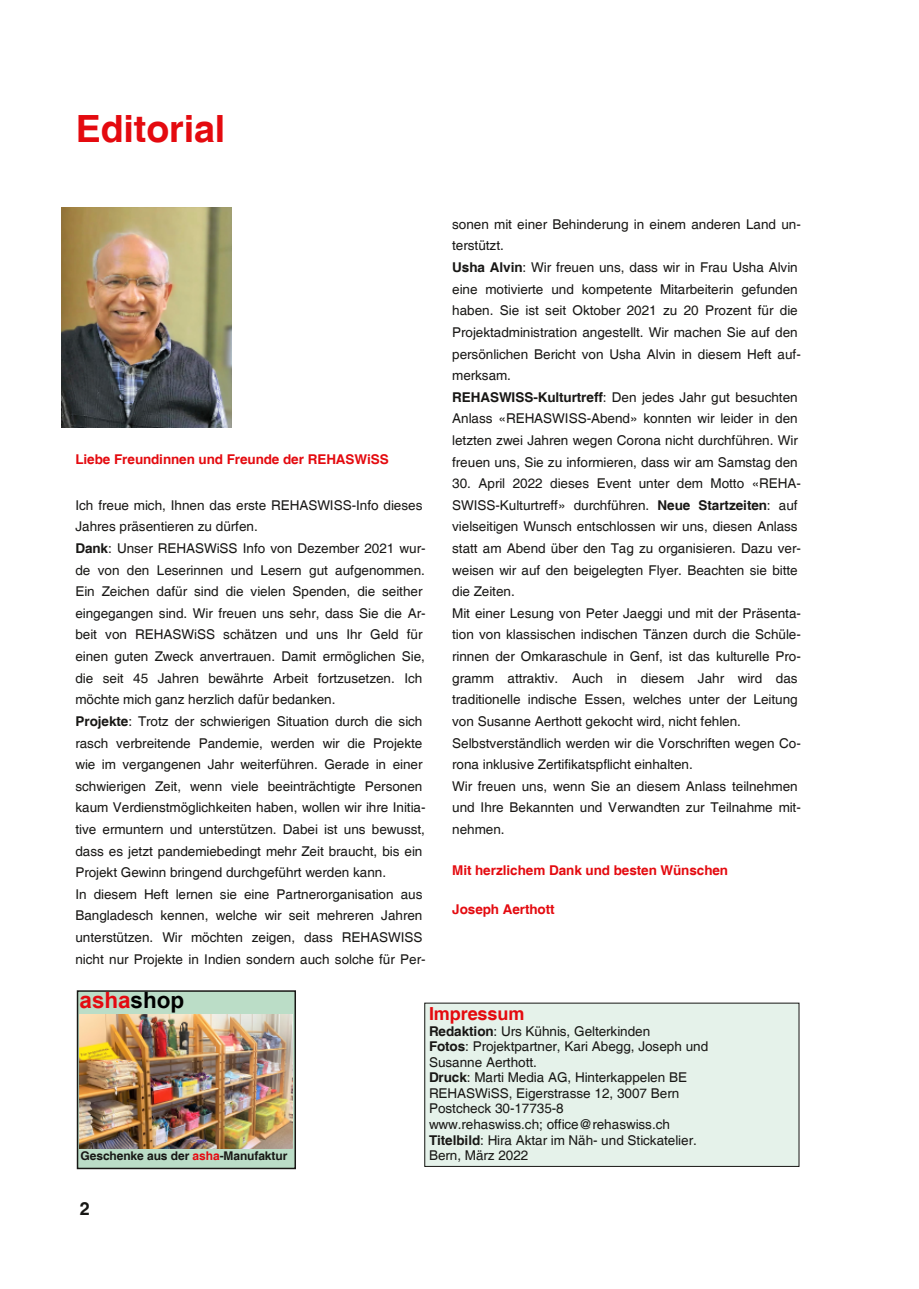
<style>
.page{position:relative;width:919px;height:1289px;background:#fff}
.page>*{position:absolute;margin:0;border:0;box-sizing:border-box;transform-origin:0 0}
.t1{font:700 37.5px "Helvetica";color:#e40a0f}
.t2{font:700 22.5px "Arial";letter-spacing:-.005em;color:#e40a11}
.t3{font:700 18px "Helvetica";letter-spacing:-.005em;color:#e40a0f}
.t4{font:700 18px "Helvetica";color:#181715}
.t5{font:13.5px/21.6px "Helvetica";color:#181715}
.t6{font:700 13.5px "Helvetica";letter-spacing:-.01em;color:#e40a0f}
.t7{font:700 12px "Helvetica";letter-spacing:-.005em;color:#181715}
.s1{font-weight:700}
.s2{color:#000}
.s3{color:#e40a11}
</style>
<div class="page">
<div style="left:425px;top:1003px;width:374px;height:163px;background:#e5f2ea"></div>
<img style="left:61px;top:207px;width:170px;height:221px">
<div style="left:77px;top:991px;width:218px;height:177px;background:#bbddc7"></div>
<div style="left:77px;top:990px;width:219px;height:179px;border:2px solid #181715"></div>
<img style="left:80px;top:1014px;width:212px;height:134px">
<h1 class="t1" style="left:76px;top:108px;width:151px">Editorial</h1>
<p class="t6" style="left:75px;top:452px;width:315px">Liebe Freundinnen und Freunde der REHASWiSS</p>
<p class="t5" style="left:75px;top:494px;width:351px">Ich freue mich, Ihnen das erste REHASWISS-Info dieses Jahres präsentieren zu dürfen.<br><span class="s1">Dank</span>: Unser REHASWiSS Info von Dezember 2021 wur&shy;de von den Leserinnen und Lesern gut aufgenommen.<br>Ein Zeichen dafür sind die vielen Spenden, die seither eingegangen sind. Wir freuen uns sehr, dass Sie die Ar&shy;beit von REHASWiSS schätzen und uns Ihr Geld für einen guten Zweck anvertrauen. Damit ermöglichen Sie, die seit 45 Jahren bewährte Arbeit fortzusetzen. Ich möchte mich ganz herzlich dafür bedanken.<br><span class="s1">Projekte</span>: Trotz der schwierigen Situation durch die sich rasch verbreitende Pandemie, werden wir die Projekte wie im vergangenen Jahr weiterführen. Gerade in einer schwierigen Zeit, wenn viele beeinträchtigte Personen kaum Verdienstmöglichkeiten haben, wollen wir ihre Initia&shy;tive ermuntern und unterstützen. Dabei ist uns bewusst, dass es jetzt pandemiebedingt mehr Zeit braucht, bis ein Projekt Gewinn bringend durchgeführt werden kann.<br>In diesem Heft lernen sie eine Partnerorganisation aus Bangladesch kennen, welche wir seit mehreren Jahren unterstützen. Wir möchten zeigen, dass REHASWISS nicht nur Projekte in Indien sondern auch solche für Per-</p>
<p class="t5" style="left:452px;top:213px;width:350px">sonen mit einer Behinderung in einem anderen Land un&shy;terstützt.<br><span class="s1">Usha Alvin</span>: Wir freuen uns, dass wir in Frau Usha Alvin eine motivierte und kompetente Mitarbeiterin gefunden haben. Sie ist seit Oktober 2021 zu 20 Prozent für die Projektadministration angestellt. Wir machen Sie auf den persönlichen Bericht von Usha Alvin in diesem Heft auf&shy;merksam.<br><span class="s1">REHASWISS-Kulturtreff</span>: Den jedes Jahr gut besuchten Anlass «REHASWISS-Abend» konnten wir leider in den letzten zwei Jahren wegen Corona nicht durchführen. Wir freuen uns, Sie zu informieren, dass wir am Samstag den</p>
<p class="t5" style="left:452px;top:472px;width:350px">30. April 2022 dieses Event unter dem Motto «REHA-SWISS-Kulturtreff» durchführen. <span class="s1">Neue Startzeiten</span>: auf vielseitigen Wunsch entschlossen wir uns, diesen Anlass statt am Abend über den Tag zu organisieren. Dazu ver&shy;weisen wir auf den beigelegten Flyer. Beachten sie bitte die Zeiten.<br>Mit einer Lesung von Peter Jaeggi und mit der Präsenta&shy;tion von klassischen indischen Tänzen durch die Schüle&shy;rinnen der Omkaraschule in Genf, ist das kulturelle Pro&shy;gramm attraktiv. Auch in diesem Jahr wird das traditionelle indische Essen, welches unter der Leitung von Susanne Aerthott gekocht wird, nicht fehlen.<br>Selbstverständlich werden wir die Vorschriften wegen Co&shy;rona inklusive Zertifikatspflicht einhalten.<br>Wir freuen uns, wenn Sie an diesem Anlass teilnehmen und Ihre Bekannten und Verwandten zur Teilnahme mit&shy;nehmen.</p>
<p class="t6" style="left:452px;top:862px;width:277px">Mit herzlichem Dank und besten Wünschen</p>
<p class="t6" style="left:452px;top:901px;width:104px">Joseph Aerthott</p>
<h2 class="t2" style="left:80px;top:987px;width:106px">asha<span class="s2">shop</span></h2>
<p class="t7" style="left:80px;top:1148px;width:208px">Geschenke aus der <span class="s3">asha</span>-Manufaktur</p>
<h3 class="t4" style="left:80px;top:1197px;width:12px">2</h3>
<h3 class="t3" style="left:429px;top:1003px;width:97px">Impressum</h3>
<p class="t5" style="left:429px;top:1023px;width:281px;line-height:15.5px"><span class="s1">Redaktion</span>: Urs Kühnis, Gelterkinden<br><span class="s1">Fotos</span>: Projektpartner, Kari Abegg, Joseph und Susanne Aerthott.<br><span class="s1">Druck</span>: Marti Media AG, Hinterkappelen BE REHASWiSS, Eigerstrasse 12, 3007 Bern Postcheck 30-17735-8<br>www.rehaswiss.ch; office@rehaswiss.ch <span class="s1">Titelbild</span>: Hira Aktar im Näh- und Stickatelier.<br>Bern, März 2022</p>
</div>
